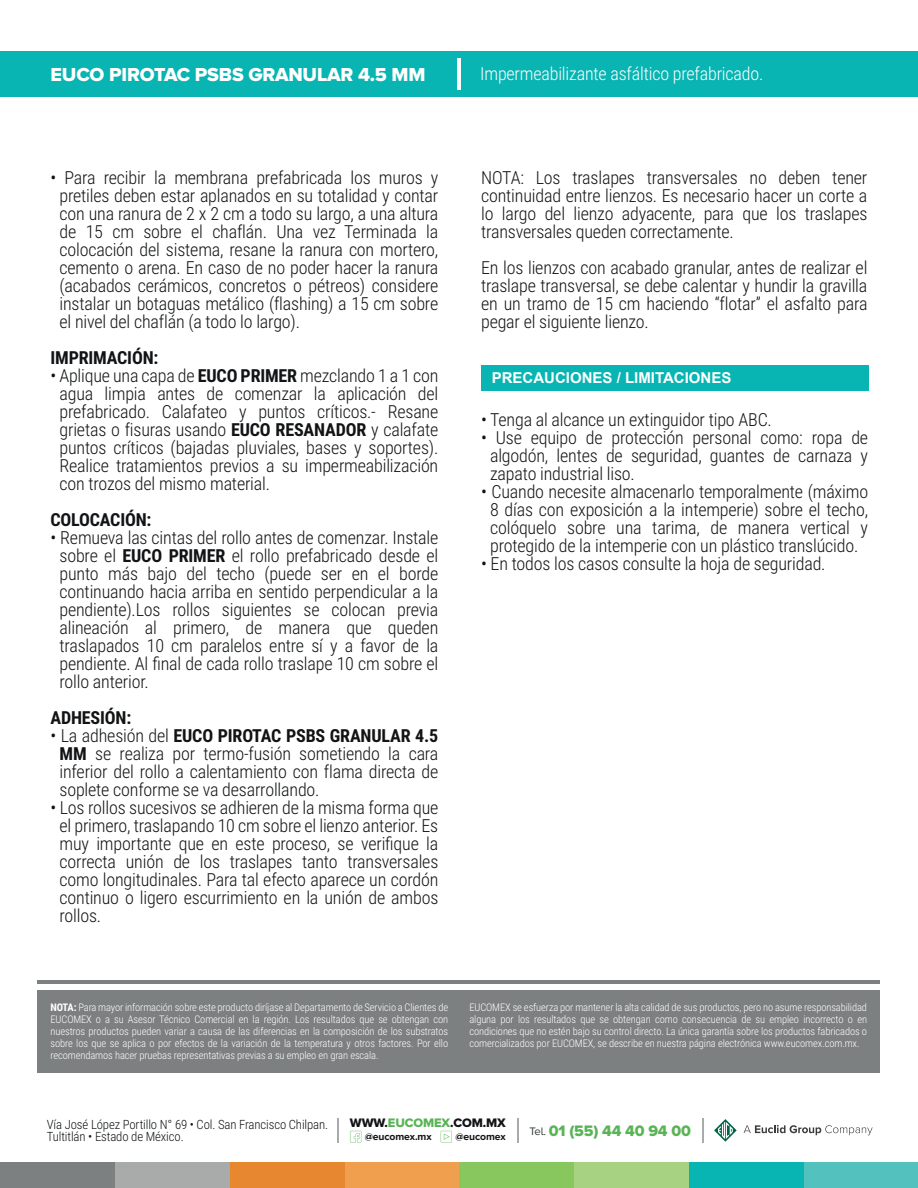
<style>
.page{position:relative;width:918px;height:1188px;background:#fff}
.page>*{position:absolute;margin:0;border:0;box-sizing:border-box;transform-origin:0 0}
.t1{font:19.5px "Proxima Nova A Extrabld";letter-spacing:-.01em;color:#fff}
.t2{font:300 18px/18px "Roboto Condensed";letter-spacing:-.01em;color:#111315;text-align:justify}
.t3{font:300 18px "Roboto Condensed";letter-spacing:-.01em;color:#fff}
.t4{font:700 18px "Roboto Condensed";letter-spacing:-.01em;color:#111315}
.t5{font:15.75px "Proxima Nova A Extrabld";letter-spacing:-.01em;color:#59b455}
.t6{font:700 15px "Arial";color:#fff}
.t7{font:300 12.75px/12.8px "Roboto Condensed";letter-spacing:-.01em;color:#111315}
.t8{font:12.75px "Proxima Nova A Extrabld";letter-spacing:-.01em;color:#111315}
.t9{font:300 10.5px/12px "Roboto Condensed";letter-spacing:-.01em;color:#fff;text-align:justify}
.t10{font:700 10.35px "Proxima Nova A";letter-spacing:-.01em;color:#111315}
.s1{font-weight:700}
.s2{color:#59b455}
.s3{font-family:"Proxima Nova A";font-size:11.25px;color:#343839}
</style>
<div class="page">
<div style="left:37px;top:990px;width:843px;height:82px;background:#7d8080"></div>
<hr style="left:37px;top:980px;width:843px;height:3px;background:#7d8080">
<div style="left:804px;top:1162px;width:114px;height:26px;background:#53c2bf"></div>
<div style="left:689px;top:1162px;width:115px;height:26px;background:#08b5b3"></div>
<div style="left:574px;top:1162px;width:115px;height:26px;background:#a6d281"></div>
<div style="left:459px;top:1162px;width:115px;height:26px;background:#87c75d"></div>
<div style="left:345px;top:1162px;width:114px;height:26px;background:#ef9f4d"></div>
<div style="left:230px;top:1162px;width:115px;height:26px;background:#e78730"></div>
<div style="left:115px;top:1162px;width:115px;height:26px;background:#a8abaa"></div>
<div style="left:0;top:1162px;width:115px;height:26px;background:#7d8080"></div>
<svg style="left:714px;top:1119px;width:23px;height:23px"></svg>
<svg style="left:744px;top:1125px;width:129px;height:10px"></svg>
<svg style="left:441px;top:1131px;width:11px;height:12px"></svg>
<svg style="left:350px;top:1131px;width:11px;height:12px"></svg>
<svg style="left:702px;top:1118px;width:1px;height:25px"></svg>
<svg style="left:517px;top:1118px;width:1px;height:25px"></svg>
<hr style="left:337px;top:1118px;width:2px;height:25px;background:#a8abaa">
<div style="left:0;top:51px;width:918px;height:45px;background:#08b5b3"></div>
<hr style="left:457px;top:58px;width:4px;height:31px;background:#fff">
<div style="left:481px;top:365px;width:387px;height:26px;background:#08b5b3"></div>
<p class="t1" style="left:51px;top:63px;width:376px">EUCO PIROTAC PSBS GRANULAR 4.5 MM</p>
<p class="t3" style="left:480px;top:61px;width:285px">Impermeabilizante asfáltico prefabricado.</p>
<p class="t2" style="left:60px;top:168px;width:380px;text-indent:-9px">• Para recibir la membrana prefabricada los muros y pretiles deben estar aplanados en su totalidad y contar con una ranura de 2 x 2 cm a todo su largo, a una altura de 15 cm sobre el chaflán. Una vez Terminada la colocación del sistema, resane la ranura con mortero, cemento o arena. En caso de no poder hacer la ranura (acabados cerámicos, concretos o pétreos) considere instalar un botaguas metálico (flashing) a 15 cm sobre el nivel del chaflán (a todo lo largo).</p>
<p class="t4" style="left:51px;top:345px;width:109px">IMPRIMACIÓN:</p>
<p class="t2" style="left:60px;top:366px;width:380px;text-indent:-9px">• Aplique una capa de <span class="s1">EUCO PRIMER</span> mezclando 1 a 1 con agua limpia antes de comenzar la aplicación del prefabricado. Calafateo y puntos críticos.- Resane grietas o fisuras usando <span class="s1">EUCO RESANADOR</span> y calafate puntos críticos (bajadas pluviales, bases y soportes).<br>Realice tratamientos previos a su impermeabilización con trozos del mismo material.</p>
<p class="t4" style="left:51px;top:507px;width:102px">COLOCACIÓN:</p>
<p class="t2" style="left:60px;top:528px;width:380px;text-indent:-9px">• Remueva las cintas del rollo antes de comenzar. Instale sobre el <span class="s1">EUCO PRIMER</span> el rollo prefabricado desde el punto más bajo del techo (puede ser en el borde continuando hacia arriba en sentido perpendicular a la pendiente).Los rollos siguientes se colocan previa alineación al primero, de manera que queden traslapados 10 cm paralelos entre sí y a favor de la pendiente. Al final de cada rollo traslape 10 cm sobre el rollo anterior.</p>
<p class="t4" style="left:51px;top:705px;width:82px">ADHESIÓN:</p>
<p class="t2" style="left:60px;top:726px;width:380px;text-indent:-9px">• La adhesión del <span class="s1">EUCO PIROTAC PSBS GRANULAR 4.5<br>MM</span> se realiza por termo-fusión sometiendo la cara inferior del rollo a calentamiento con flama directa de soplete conforme se va desarrollando.</p>
<p class="t2" style="left:60px;top:798px;width:380px;text-indent:-9px">• Los rollos sucesivos se adhieren de la misma forma que el primero, traslapando 10 cm sobre el lienzo anterior. Es muy importante que en este proceso, se verifique la correcta unión de los traslapes tanto transversales como longitudinales. Para tal efecto aparece un cordón continuo o ligero escurrimiento en la unión de ambos rollos.</p>
<p class="t2" style="left:481px;top:168px;width:388px">NOTA: Los traslapes transversales no deben tener continuidad entre lienzos. Es necesario hacer un corte a lo largo del lienzo adyacente, para que los traslapes transversales queden correctamente.</p>
<p class="t2" style="left:481px;top:258px;width:388px">En los lienzos con acabado granular, antes de realizar el traslape transversal, se debe calentar y hundir la gravilla en un tramo de 15 cm haciendo “flotar” el asfalto para pegar el siguiente lienzo.</p>
<p class="t6" style="left:492px;top:368px;width:241px">PRECAUCIONES / LIMITACIONES</p>
<p class="t2" style="left:481px;top:410px;width:292px">• Tenga al alcance un extinguidor tipo ABC.</p>
<p class="t2" style="left:490px;top:428px;width:380px;text-indent:-9px">• Use equipo de protección personal como: ropa de algodón, lentes de seguridad, guantes de carnaza y zapato industrial liso.</p>
<p class="t2" style="left:481px;top:482px;width:389px;text-align:center">• Cuando necesite almacenarlo temporalmente (máximo 8 días con exposición a la intemperie) sobre el techo, colóquelo sobre una tarima, de manera vertical y protegido de la intemperie con un plástico translúcido.</p>
<p class="t2" style="left:481px;top:554px;width:346px">• En todos los casos consulte la hoja de seguridad.</p>
<p class="t9" style="left:51px;top:1001px;width:399px"><span class="s1">NOTA:</span> Para mayor información sobre este producto diríjase al Departamento de Servicio a Clientes de EUCOMEX o a su Asesor Técnico Comercial en la región. Los resultados que se obtengan con nuestros productos pueden variar a causa de las diferencias en la composición de los substratos sobre los que se aplica o por efectos de la variación de la temperatura y otros factores. Por ello recomendamos hacer pruebas representativas previas a su empleo en gran escala.</p>
<p class="t9" style="left:469px;top:1001px;width:399px">EUCOMEX se esfuerza por mantener la alta calidad de sus productos, pero no asume responsabilidad alguna por los resultados que se obtengan como consecuencia de su empleo incorrecto o en condiciones que no estén bajo su control directo. La única garantía sobre los productos fabricados o comercializados por EUCOMEX, se describe en nuestra página electrónica www.eucomex.com.mx.</p>
<p class="t8" style="left:350px;top:1115px;width:157px">WWW.<span class="s2">EUCOMEX</span>.COM.MX</p>
<p class="t10" style="left:365px;top:1131px;width:68px">@eucomex.mx</p>
<p class="t10" style="left:456px;top:1131px;width:52px">@eucomex</p>
<p class="t7" style="left:47px;top:1117px;width:283px">Vía José López Portillo N° 69 • Col. San Francisco Chilpan.<br>Tultitlán • Estado de México.</p>
<p class="t5" style="left:529px;top:1121px;width:163px"><span class="s3">Tel.</span> 01 (55) 44 40 94 00</p>
</div>
